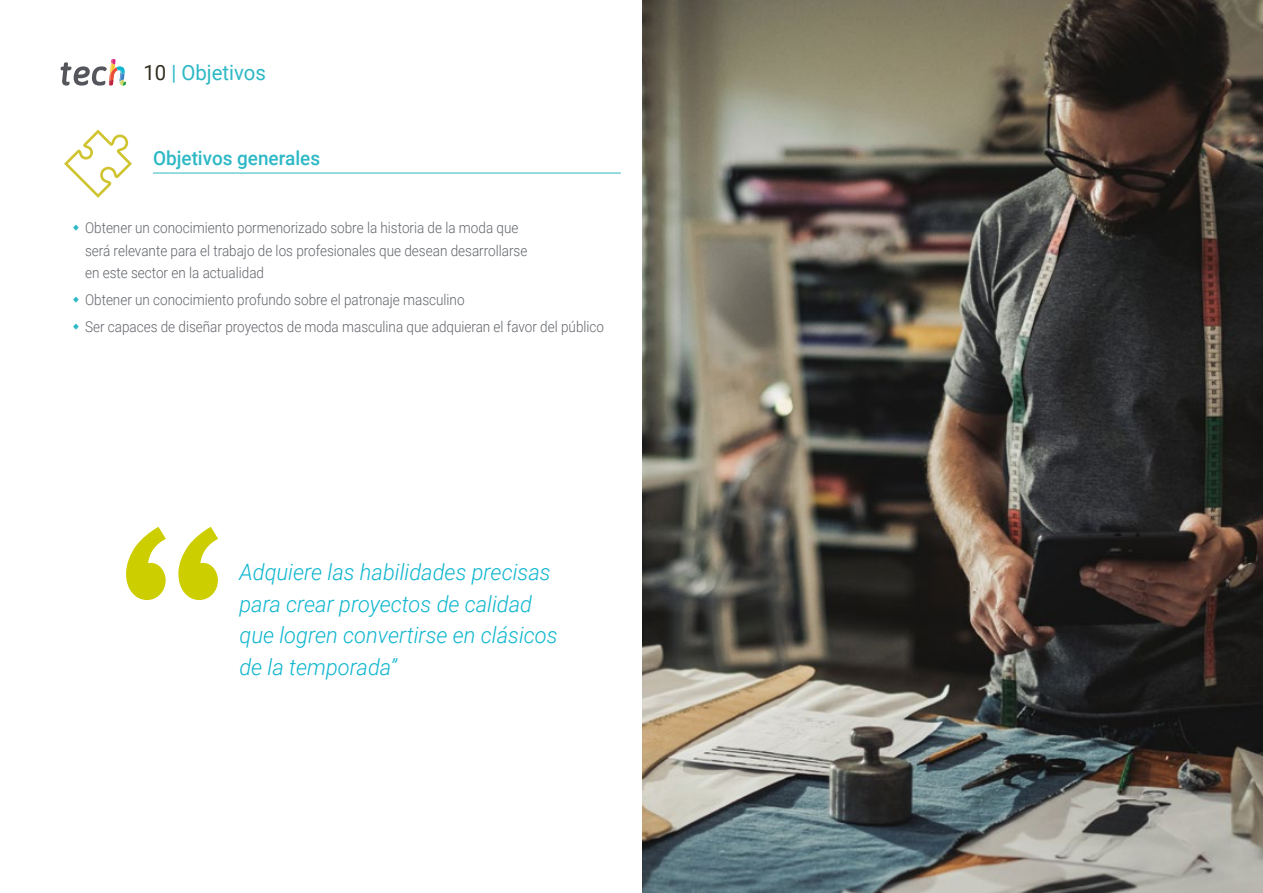
<style>
.page{position:relative;width:1263px;height:893px;background:#fff}
.page>*{position:absolute;margin:0;border:0;box-sizing:border-box;transform-origin:0 0}
.t1{font:italic 300 22.5px/31.5px "Roboto";color:#0fb6cf}
.t2{font:21px "Roboto";color:#2db8c5}
.t3{font:500 19.5px "Roboto";color:#2db8c5}
.t4{font:300 15px/22.5px "Roboto";color:#61646a;scale:.9 1}
.s1{color:#312e20}
</style>
<div class="page">
<hr style="left:153px;top:173px;width:468px;height:1px;background:#2db8c5">
<svg style="left:64px;top:130px;width:68px;height:68px"></svg>
<svg style="left:61px;top:59px;width:65px;height:27px"></svg>
<svg style="left:126px;top:527px;width:92px;height:73px"></svg>
<img style="left:642px;top:0;width:621px;height:893px">
<h2 class="t2" style="left:144px;top:57px;width:124px"><span class="s1">10</span> | Objetivos</h2>
<h3 class="t3" style="left:153px;top:144px;width:169px">Objetivos generales</h3>
<p class="t4" style="left:85px;top:216px;width:493px">Obtener un conocimiento pormenorizado sobre la historia de la moda que será relevante para el trabajo de los profesionales que desean desarrollarse en este sector en la actualidad</p>
<p class="t4" style="left:85px;top:286px;width:578px;line-height:26.7px">Obtener un conocimiento profundo sobre el patronaje masculino<br>Ser capaces de diseñar proyectos de moda masculina que adquieran el favor del público</p>
<h1 class="t1" style="left:239px;top:556px;width:320px">Adquiere las habilidades precisas para crear proyectos de calidad que logren convertirse en clásicos de la temporada”</h1>
</div>
